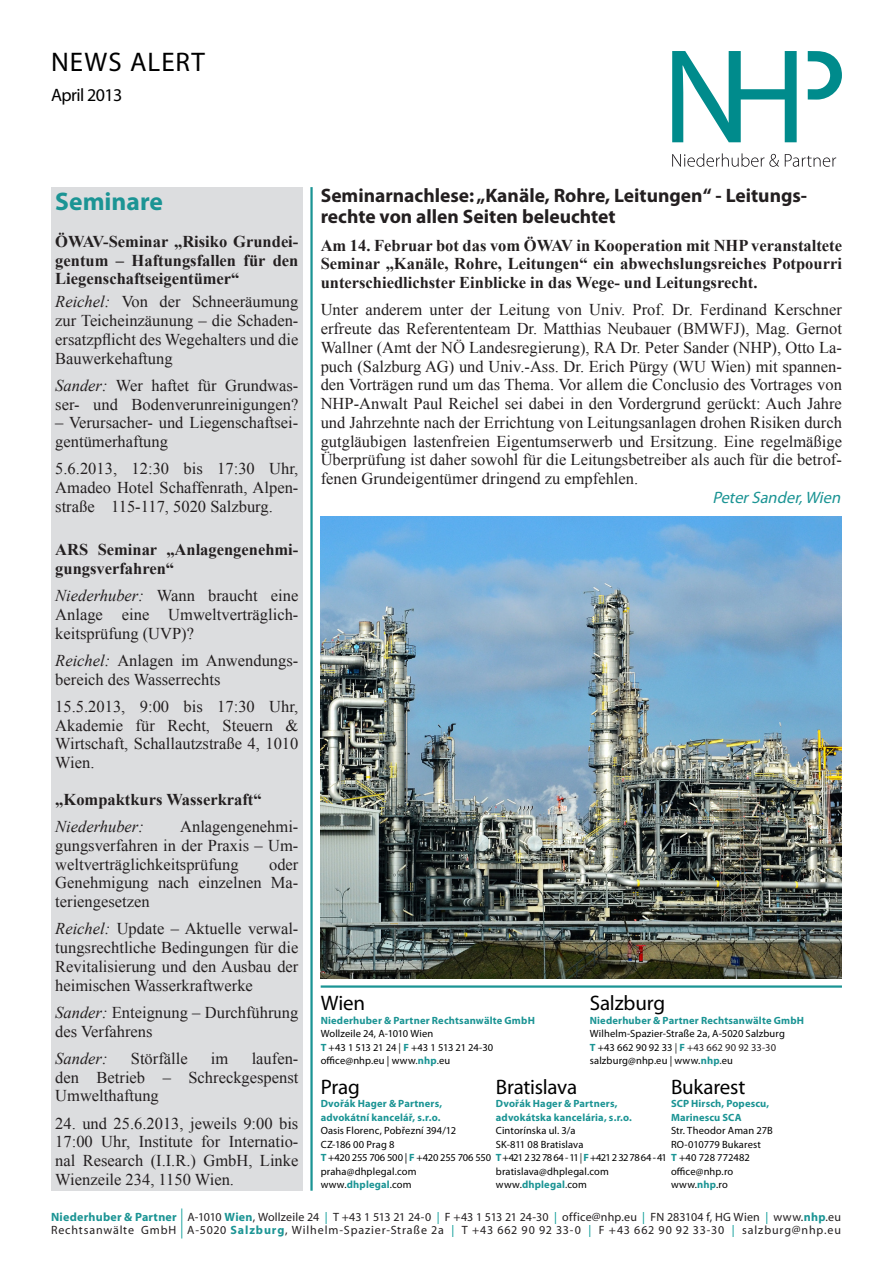
<style>
.page{position:relative;width:893px;height:1263px;background:#fff}
.page>*{position:absolute;margin:0;border:0;box-sizing:border-box;transform-origin:0 0}
.t1{font:30px "Myriad";color:#009894;scale:.4 1}
.t2{font:27px "Myriad Pro";letter-spacing:.035em;color:#000}
.Land{font:700 25.5px "Myriad Pro";color:#1b9494}
.t3{font:21px "Myriad Pro";letter-spacing:-.01em;color:#000}
.Headline{font:700 19.5px/21.6px "Myriad Pro";color:#231f20}
.t4{font:18px "Myriad Pro";letter-spacing:-.03em;color:#000}
.Text{font:16.5px/18.8px "Times New Roman";color:#231f20;text-align:justify}
.Einleitung{font:700 16.5px/18.8px "Times New Roman";color:#231f20}
.Text-2{font:700 16.5px/18.8px "Times New Roman";color:#231f20;text-align:justify}
.Text-3{font:italic 16.5px "Times New Roman";color:#231f20}
.ansprechpartner{font:italic 16.5px "Myriad Pro";color:#1b9494}
.t5{font:12px "Myriad";letter-spacing:.01em;color:#231f20}
.t6{font:12px "Myriad";letter-spacing:.075em;color:#231f20}
.t7{font:12px "Myriad";letter-spacing:.055em;color:#231f20}
.t8{font:10.5px "Myriad Pro";letter-spacing:.01em;color:#000}
.t9{font:700 10.5px "Myriad Pro";letter-spacing:.015em;color:#1b9494}
.t10{font:10.5px "Myriad Pro";letter-spacing:-.04em;color:#000}
.t11{font:10.5px "Myriad Pro";letter-spacing:-.005em;color:#231f20}
.t12{font:10.5px "Myriad Pro";letter-spacing:-.02em;color:#000}
.t13{font:10.5px "Myriad Pro";letter-spacing:-.03em;color:#000}
.s1{font-style:italic}
.s2{font-weight:700;color:#1b9494}
.s3{color:#231f20}
.s4{color:#000}
.s5{font-weight:400;color:#000}
.s6{font-weight:400;color:#231f20}
.s7{color:#009894}
</style>
<div class="page">
<hr style="left:321px;top:985px;width:521px;height:3px;background:#1b9494">
<hr style="left:310px;top:187px;width:3px;height:1004px;background:#1b9494">
<div style="left:51px;top:187px;width:252px;height:1004px;background:#dcdddf"></div>
<svg style="left:808px;top:51px;width:34px;height:49px"></svg>
<svg style="left:672px;top:51px;width:125px;height:91px"></svg>
<svg style="left:672px;top:153px;width:107px;height:14px"></svg>
<svg style="left:785px;top:154px;width:51px;height:13px"></svg>
<img style="left:321px;top:517px;width:521px;height:461px">
<p class="t2" style="left:51px;top:46px;width:155px">NEWS ALERT</p>
<p class="t4" style="left:51px;top:84px;width:73px">April 2013</p>
<p class="Land" style="left:55px;top:185px;width:109px">Seminare</p>
<p class="Text-2" style="left:55px;top:231px;width:245px">ÖWAV-Seminar „Risiko Grundei&shy;gentum – Haftungsfallen für den Liegenschaftseigentümer“</p>
<p class="Text" style="left:55px;top:292px;width:245px"><span class="s1">Reichel:</span> Von der Schneeräumung zur Teicheinzäunung – die Schaden&shy;ersatzpflicht des Wegehalters und die Bauwerkehaftung</p>
<p class="Text" style="left:55px;top:376px;width:245px"><span class="s1">Sander:</span> Wer haftet für Grundwas&shy;ser- und Bodenverunreinigungen?</p>
<p class="Text" style="left:55px;top:413px;width:245px">– Verursacher- und Liegenschaftsei&shy;gentümerhaftung</p>
<p class="Text" style="left:55px;top:459px;width:245px">5.6.2013, 12:30 bis 17:30 Uhr, Amadeo Hotel Schaffenrath, Alpen&shy;straße 115-117, 5020 Salzburg.</p>
<p class="Einleitung" style="left:55px;top:540px;width:245px">ARS Seminar „Anlagengenehmi&shy;gungsverfahren“</p>
<p class="Text" style="left:55px;top:586px;width:245px"><span class="s1">Niederhuber:</span> Wann braucht eine Anlage eine Umweltverträglich&shy;keitsprüfung (UVP)?</p>
<p class="Text" style="left:55px;top:651px;width:245px"><span class="s1">Reichel:</span> Anlagen im Anwendungs&shy;bereich des Wasserrechts</p>
<p class="Text" style="left:55px;top:697px;width:245px">15.5.2013, 9:00 bis 17:30 Uhr, Akademie für Recht, Steuern &amp; Wirtschaft, Schallautzstraße 4, 1010<br>Wien.</p>
<p class="Einleitung" style="left:55px;top:789px;width:208px">„Kompaktkurs Wasserkraft“</p>
<p class="Text-3" style="left:55px;top:815px;width:90px">Niederhuber:</p>
<p class="Text" style="left:55px;top:817px;width:245px;text-indent:125px">Anlagengenehmi&shy;gungsverfahren in der Praxis – Um&shy;weltverträglichkeitsprüfung</p>
<p class="Text" style="left:55px;top:854px;width:245px;text-indent:214px">oder Genehmigung nach einzelnen Ma&shy;teriengesetzen</p>
<p class="Text" style="left:55px;top:919px;width:245px"><span class="s1">Reichel:</span> Update – Aktuelle verwal&shy;tungsrechtliche Bedingungen für die Revitalisierung und den Ausbau der heimischen Wasserkraftwerke</p>
<p class="Text" style="left:55px;top:1003px;width:245px"><span class="s1">Sander:</span> Enteignung – Durchführung des Verfahrens</p>
<p class="Text-3" style="left:55px;top:1047px;width:54px">Sander:</p>
<p class="Text" style="left:131px;top:1049px;width:58px">Störfälle</p>
<p class="Text" style="left:211px;top:1049px;width:19px">im</p>
<p class="Text" style="left:55px;top:1049px;width:245px;text-indent:196px">laufen&shy;den Betrieb – Schreckgespenst Umwelthaftung</p>
<p class="Text" style="left:55px;top:1113px;width:245px">24. und 25.6.2013, jeweils 9:00 bis 17:00 Uhr, Institute for Internatio&shy;nal Research (I.I.R.) GmbH, Linke Wienzeile 234, 1150 Wien.</p>
<p class="Headline" style="left:321px;top:184px;width:487px">Seminarnachlese: „Kanäle, Rohre, Leitungen“ - Leitungs&shy;rechte von allen Seiten beleuchtet</p>
<p class="Einleitung" style="left:321px;top:235px;width:523px;text-align:justify">Am 14. Februar bot das vom ÖWAV in Kooperation mit NHP veranstaltete Seminar „Kanäle, Rohre, Leitungen“ ein abwechslungsreiches Potpourri unterschiedlichster Einblicke in das Wege- und Leitungsrecht.</p>
<p class="Text" style="left:321px;top:300px;width:523px">Unter anderem unter der Leitung von Univ. Prof. Dr. Ferdinand Kerschner erfreute das Referententeam Dr. Matthias Neubauer (BMWFJ), Mag. Gernot Wallner (Amt der NÖ Landesregierung), RA Dr. Peter Sander (NHP), Otto La&shy;puch (Salzburg AG) und Univ.-Ass. Dr. Erich Pürgy (WU Wien) mit spannen&shy;den Vorträgen rund um das Thema. Vor allem die Conclusio des Vortrages von NHP-Anwalt Paul Reichel sei dabei in den Vordergrund gerückt: Auch Jahre und Jahrzehnte nach der Errichtung von Leitungsanlagen drohen Risiken durch gutgläubigen lastenfreien Eigentumserwerb und Ersitzung. Eine regelmäßige Überprüfung ist daher sowohl für die Leitungsbetreiber als auch für die betrof&shy;fenen Grundeigentümer dringend zu empfehlen.</p>
<p class="ansprechpartner" style="left:712px;top:487px;width:134px">PeterSander,Wien</p>
<p class="t3" style="left:321px;top:990px;width:46px">Wien</p>
<p class="t9" style="left:321px;top:1013px;width:216px">Niederhuber &amp; Partner Rechtsanwälte GmbH</p>
<p class="t8" style="left:321px;top:1027px;width:114px">Wollzeile 24, A-1010 Wien</p>
<p class="t13" style="left:321px;top:1041px;width:174px"><span class="s2">T</span> +43 1 513 21 24 <span class="s3">|</span> <span class="s2">F</span> +43 1 513 21 24-30</p>
<p class="t8" style="left:321px;top:1054px;width:131px">office@nhp.eu | www<span class="s3">.</span><span class="s2">nhp</span><span class="s3">.</span>eu</p>
<p class="t3" style="left:590px;top:990px;width:77px">Salzburg</p>
<p class="t9" style="left:590px;top:1013px;width:216px">Niederhuber &amp; Partner Rechtsanwälte GmbH</p>
<p class="t8" style="left:590px;top:1027px;width:197px">Wilhelm-Spazier-Straße 2a, A-5020 Salzburg</p>
<p class="t11" style="left:590px;top:1041px;width:188px"><span class="s2">T</span> <span class="s4">+43 662 90 92 33</span> | <span class="s2">F</span> +43 662 90 92 33-30</p>
<p class="t8" style="left:590px;top:1054px;width:145px">salzburg@nhp.eu | www.<span class="s2">nhp</span><span class="s3">.</span>eu</p>
<p class="t3" style="left:496px;top:1074px;width:83px">Bratislava</p>
<p class="t9" style="left:496px;top:1097px;width:123px">Dvořák Hager &amp; Partners,</p>
<p class="t9" style="left:496px;top:1110px;width:138px">advokátska kancelária, s.r.o.</p>
<p class="t8" style="left:496px;top:1124px;width:81px">Cintorínska ul. 3/a</p>
<p class="t8" style="left:496px;top:1138px;width:89px">SK-811 08 Bratislava</p>
<p class="t10" style="left:496px;top:1151px;width:255px"><span class="s2">T</span> +421 2 32 78 64 - 11 <span class="s3">|</span> <span class="s2">F</span> +421 2 32 78 64 - 41 <span class="s2">T</span> +40 728 772482</p>
<p class="t8" style="left:496px;top:1165px;width:114px">bratislava@dhplegal.com</p>
<p class="t9" style="left:496px;top:1178px;width:92px"><span class="s5">www.</span>dhplegal<span class="s6">.</span><span class="s5">com</span></p>
<p class="t3" style="left:671px;top:1074px;width:76px">Bukarest</p>
<p class="t9" style="left:671px;top:1097px;width:100px">SCP Hirsch, Popescu,</p>
<p class="t9" style="left:671px;top:1110px;width:72px">Marinescu SCA</p>
<p class="t8" style="left:671px;top:1124px;width:103px">Str. Theodor Aman 27B</p>
<p class="t8" style="left:671px;top:1138px;width:91px">RO-010779 Bukarest</p>
<p class="t8" style="left:671px;top:1165px;width:64px">office@nhp.ro</p>
<p class="t8" style="left:671px;top:1178px;width:58px">www.<span class="s2">nhp</span>.ro</p>
<p class="t3" style="left:321px;top:1074px;width:41px">Prag</p>
<p class="t9" style="left:321px;top:1097px;width:123px">Dvořák Hager &amp; Partners,</p>
<p class="t9" style="left:321px;top:1110px;width:121px">advokátní kancelář, s.r.o.</p>
<p class="t8" style="left:321px;top:1124px;width:137px">Oasis Florenc, Pobřezní 394/12</p>
<p class="t8" style="left:321px;top:1138px;width:75px">CZ-186 00 Prag 8</p>
<p class="t12" style="left:321px;top:1151px;width:172px"><span class="s2">T</span> +420 255 706 500 | <span class="s2">F</span> +420 255 706 550</p>
<p class="t8" style="left:321px;top:1165px;width:97px">praha@dhplegal.com</p>
<p class="t8" style="left:321px;top:1178px;width:92px">www.<span class="s2">dhplegal</span>.com</p>
<p class="t1" style="left:180px;top:1206px;width:9px">|</p>
<p class="t5" style="left:51px;top:1211px;width:791px"><span class="s2">Niederhuber &amp; Partner</span> A-1010 <span class="s2">Wien</span>, Wollzeile 24 <span class="s7">|</span> T +43 1 513 21 24-0 <span class="s7">|</span> F +43 1 513 21 24-30 <span class="s7">|</span> office@nhp.eu <span class="s7">|</span> FN 283104 f, HG Wien <span class="s7">|</span> www.<span class="s2">nhp</span>.eu</p>
<p class="t7" style="left:51px;top:1224px;width:127px">Rechtsanwälte GmbH</p>
<p class="t6" style="left:187px;top:1224px;width:655px">A-5020 <span class="s2">Salzburg</span>, Wilhelm-Spazier-Straße 2a <span class="s7">|</span> T +43 662 90 92 33-0 <span class="s7">|</span> F +43 662 90 92 33-30 <span class="s7">|</span> salzburg@nhp.eu</p>
</div>
